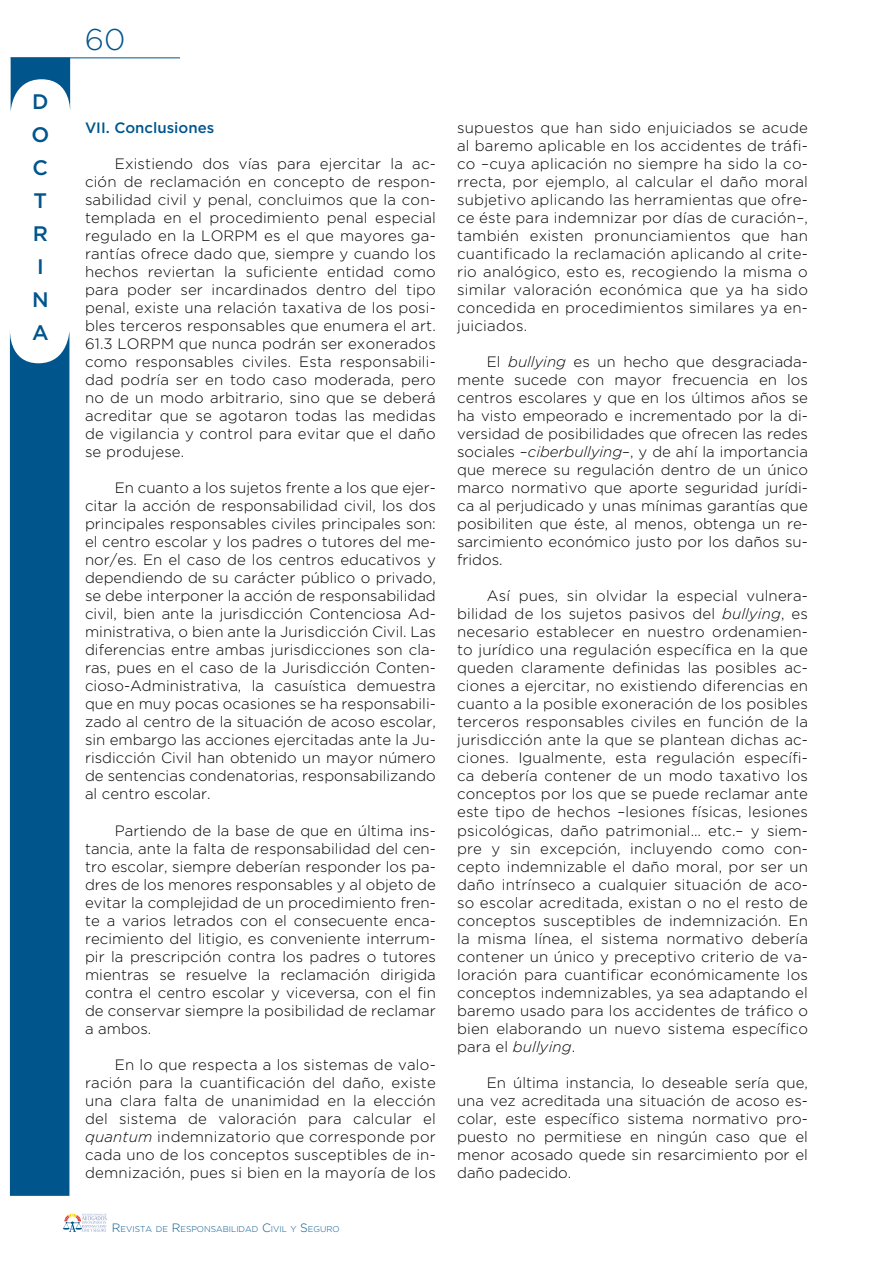
<style>
.page{position:relative;width:893px;height:1263px;background:#fff}
.page>*{position:absolute;margin:0;border:0;box-sizing:border-box;transform-origin:0 0}
.t1{font:300 30px "Gotham";color:#00558d}
.t2{font:500 21px/33px "Gotham";color:#00558d}
.t3{font:300 15px/18px "Gotham";letter-spacing:.005em;color:#000;text-align:justify}
.t4{font:500 15px "Gotham";color:#00558d}
.t5{font:300 8.4px "Gotham";color:#00558d}
.s1{font-style:italic}
.s2{font-size:12px}
</style>
<div class="page">
<hr style="left:11px;top:57px;width:169px;height:1px;background:#00558d">
<svg style="left:11px;top:57px;width:60px;height:53px"></svg>
<svg style="left:9px;top:332px;width:60px;height:864px;background:#3578a4"></svg>
<svg style="left:63px;top:1213px;width:44px;height:19px"></svg>
<h2 class="t2" style="left:31px;top:85px;width:19px">D<br>O<br>C<br>T<br>R<br>I<br>N<br>A</h2>
<h1 class="t1" style="left:85px;top:24px;width:42px">60</h1>
<p class="t4" style="left:85px;top:119px;width:131px">VII. Conclusiones</p>
<p class="t3" style="left:85px;top:154px;width:352px;text-indent:30px">Existiendo dos vías para ejercitar la ac&shy;ción de reclamación en concepto de respon&shy;sabilidad civil y penal, concluimos que la con&shy;templada en el procedimiento penal especial regulado en la LORPM es el que mayores ga&shy;rantías ofrece dado que, siempre y cuando los hechos reviertan la suficiente entidad como para poder ser incardinados dentro del tipo penal, existe una relación taxativa de los posi&shy;bles terceros responsables que enumera el art.<br>61.3 LORPM que nunca podrán ser exonerados como responsables civiles. Esta responsabili&shy;dad podría ser en todo caso moderada, pero no de un modo arbitrario, sino que se deberá acreditar que se agotaron todas las medidas de vigilancia y control para evitar que el daño se produjese.</p>
<p class="t3" style="left:85px;top:479px;width:352px;text-indent:30px">En cuanto a los sujetos frente a los que ejer&shy;citar la acción de responsabilidad civil, los dos principales responsables civiles principales son: el centro escolar y los padres o tutores del me&shy;nor/es. En el caso de los centros educativos y dependiendo de su carácter público o privado, se debe interponer la acción de responsabilidad civil, bien ante la jurisdicción Contenciosa Ad&shy;ministrativa, o bien ante la Jurisdicción Civil. Las diferencias entre ambas jurisdicciones son cla&shy;ras, pues en el caso de la Jurisdicción Conten&shy;cioso-Administrativa, la casuística demuestra que en muy pocas ocasiones se ha responsabili&shy;zado al centro de la situación de acoso escolar, sin embargo las acciones ejercitadas ante la Ju&shy;risdicción Civil han obtenido un mayor número de sentencias condenatorias, responsabilizando al centro escolar.</p>
<p class="t3" style="left:85px;top:821px;width:352px;text-indent:30px">Partiendo de la base de que en última ins&shy;tancia, ante la falta de responsabilidad del cen&shy;tro escolar, siempre deberían responder los pa&shy;dres de los menores responsables y al objeto de evitar la complejidad de un procedimiento fren&shy;te a varios letrados con el consecuente enca&shy;recimiento del litigio, es conveniente interrum&shy;pir la prescripción contra los padres o tutores mientras se resuelve la reclamación dirigida contra el centro escolar y viceversa, con el fin de conservar siempre la posibilidad de reclamar a ambos.</p>
<p class="t3" style="left:85px;top:1055px;width:352px;text-indent:30px">En lo que respecta a los sistemas de valo&shy;ración para la cuantificación del daño, existe una clara falta de unanimidad en la elección del sistema de valoración para calcular el <span class="s1">quantum</span> indemnizatorio que corresponde por cada uno de los conceptos susceptibles de in&shy;demnización, pues si bien en la mayoría de los</p>
<p class="t5" style="left:112px;top:1224px;width:229px"><span class="s2">R</span>EVISTA DE <span class="s2">R</span>ESPONSABILIDAD <span class="s2">C</span>IVIL Y <span class="s2">S</span> EGURO</p>
<p class="t3" style="left:457px;top:118px;width:352px">supuestos que han sido enjuiciados se acude al baremo aplicable en los accidentes de tráfi&shy;co –cuya aplicación no siempre ha sido la co&shy;rrecta, por ejemplo, al calcular el daño moral subjetivo aplicando las herramientas que ofre&shy;ce éste para indemnizar por días de curación–, también existen pronunciamientos que han cuantificado la reclamación aplicando al crite&shy;rio analógico, esto es, recogiendo la misma o similar valoración económica que ya ha sido concedida en procedimientos similares ya en&shy;juiciados.</p>
<p class="t3" style="left:457px;top:353px;width:352px;text-indent:30px">El <span class="s1">bullying</span> es un hecho que desgraciada&shy;mente sucede con mayor frecuencia en los centros escolares y que en los últimos años se ha visto empeorado e incrementado por la di&shy;versidad de posibilidades que ofrecen las redes sociales –<span class="s1">ciberbullying</span>–, y de ahí la importancia que merece su regulación dentro de un único marco normativo que aporte seguridad jurídi&shy;ca al perjudicado y unas mínimas garantías que posibiliten que éste, al menos, obtenga un re&shy;sarcimiento económico justo por los daños su&shy;fridos.</p>
<p class="t3" style="left:457px;top:587px;width:352px;text-indent:30px">Así pues, sin olvidar la especial vulnera&shy;bilidad de los sujetos pasivos del <span class="s1">bullying</span>, es necesario establecer en nuestro ordenamien&shy;to jurídico una regulación específica en la que queden claramente definidas las posibles ac&shy;ciones a ejercitar, no existiendo diferencias en cuanto a la posible exoneración de los posibles terceros responsables civiles en función de la jurisdicción ante la que se plantean dichas ac&shy;ciones. Igualmente, esta regulación específi&shy;ca debería contener de un modo taxativo los conceptos por los que se puede reclamar ante este tipo de hechos –lesiones físicas, lesiones psicológicas, daño patrimonial… etc.– y siem&shy;pre y sin excepción, incluyendo como con&shy;cepto indemnizable el daño moral, por ser un daño intrínseco a cualquier situación de aco&shy;so escolar acreditada, existan o no el resto de conceptos susceptibles de indemnización. En la misma línea, el sistema normativo debería contener un único y preceptivo criterio de va&shy;loración para cuantificar económicamente los conceptos indemnizables, ya sea adaptando el baremo usado para los accidentes de tráfico o bien elaborando un nuevo sistema específico para el <span class="s1">bullying</span>.</p>
<p class="t3" style="left:457px;top:1073px;width:352px;text-indent:30px">En última instancia, lo deseable sería que, una vez acreditada una situación de acoso es&shy;colar, este específico sistema normativo pro&shy;puesto no permitiese en ningún caso que el menor acosado quede sin resarcimiento por el daño padecido.</p>
</div>
